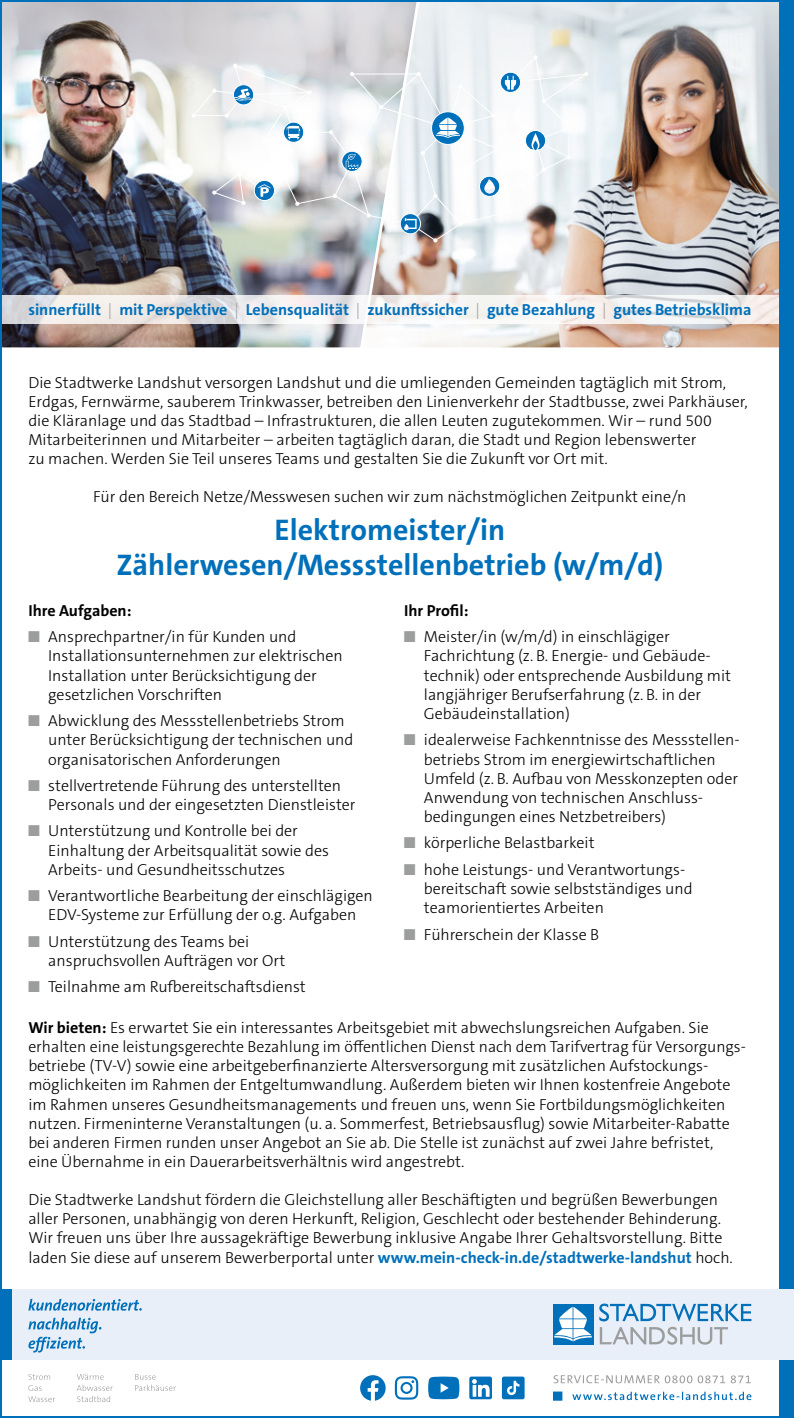
<style>
.page{position:relative;width:794px;height:1418px;background:#fff}
.page>*{position:absolute;margin:0;border:0;box-sizing:border-box;transform-origin:0 0}
.t1{font:700 30px/35px "The Sans C5";color:#0070ba;text-align:center}
.t2{font:300 16px/19.2px "The Sans C5";color:#000}
.t3{font:700 16px "The Sans C5";color:#0070ba}
.t4{font:700 16px "The Sans C5";color:#000}
.s1{font-weight:300;color:#9c9d9d}
.s2{font-weight:400;color:#9c9d9d}
.s3{font-weight:700}
.s4{font-weight:700;color:#0070ba}
</style>
<div class="page">
<img style="left:417px;top:3px;width:363px;height:344px">
<img style="left:3px;top:3px;width:414px;height:344px">
<svg style="left:191px;top:55px;width:398px;height:187px"></svg>
<div style="left:500px;top:72px;width:21px;height:21px;border:1px solid #fff;border-radius:50%"></div>
<svg style="left:3px;top:295px;width:777px;height:28px;fill:#f5f0ee"></svg>
<div style="left:780px;top:0;width:14px;height:1417px;background:#0070ba"></div>
<div style="left:0;top:1288px;width:794px;height:71px;background:#e9eff9"></div>
<div style="left:553px;top:1303px;width:40px;height:41px;background:#0070ba"></div>
<svg style="left:554px;top:1306px;width:38px;height:35px"></svg>
<svg style="left:599px;top:1303px;width:152px;height:41px"></svg>
<svg style="left:28px;top:1317px;width:73px;height:35px"></svg>
<svg style="left:28px;top:1298px;width:114px;height:12px"></svg>
<svg style="left:553px;top:1391px;width:198px;height:9px"></svg>
<svg style="left:553px;top:1375px;width:198px;height:8px"></svg>
<div style="left:0;top:1288px;width:11px;height:71px;background:#0070ba"></div>
<svg style="left:28px;top:1396px;width:27px;height:5px"></svg>
<svg style="left:28px;top:1374px;width:22px;height:16px"></svg>
<svg style="left:135px;top:1374px;width:41px;height:16px"></svg>
<svg style="left:77px;top:1373px;width:36px;height:28px"></svg>
<svg style="left:428px;top:1376px;width:31px;height:23px"></svg>
<svg style="left:360px;top:1375px;width:26px;height:25px"></svg>
<svg style="left:395px;top:1376px;width:23px;height:23px"></svg>
<svg style="left:469px;top:1376px;width:23px;height:23px"></svg>
<svg style="left:502px;top:1376px;width:22px;height:23px"></svg>
<p class="t3" style="left:28px;top:299px;width:724px">sinnerfüllt <span class="s1">|</span> mit Perspektive <span class="s1">|</span> Lebensqualität <span class="s1">|</span> zukunftssicher <span class="s1">|</span> gute Bezahlung <span class="s1">|</span> gutes Betriebsklima</p>
<p class="t2" style="left:28px;top:373px;width:721px">Die Stadtwerke Landshut versorgen Landshut und die umliegenden Gemeinden tagtäglich mit Strom, Erdgas, Fernwärme, sauberem Trinkwasser, betreiben den Linienverkehr der Stadtbusse, zwei Parkhäuser, die Kläranlage und das Stadtbad – Infrastrukturen, die allen Leuten zugutekommen. Wir – rund 500<br>Mitarbeiterinnen und Mitarbeiter – arbeiten tagtäglich daran, die Stadt und Region lebenswerter<br>zu machen. Werden Sie Teil unseres Teams und gestalten Sie die Zukunft vor Ort mit.</p>
<p class="t2" style="left:93px;top:487px;width:595px">Für den Bereich Netze/Messwesen suchen wir zum nächstmöglichen Zeitpunkt eine/n</p>
<p class="t1" style="left:117px;top:512px;width:548px">Elektromeister/in<br>Zählerwesen/Messstellenbetrieb (w/m/d)</p>
<p class="t4" style="left:28px;top:600px;width:105px">Ihre Aufgaben:</p>
<p class="t2" style="left:48px;top:627px;width:296px;text-indent:-20px"><span class="s2">■</span> Ansprechpartner/in für Kunden und Installationsunternehmen zur elektrischen Installation unter Berücksichtigung der gesetzlichen Vorschriften</p>
<p class="t2" style="left:48px;top:711px;width:307px;text-indent:-20px"><span class="s2">■</span> Abwicklung des Messstellenbetriebs Strom unter Berücksichtigung der technischen und organisatorischen Anforderungen</p>
<p class="t2" style="left:48px;top:776px;width:309px;text-indent:-20px"><span class="s2">■</span> stellvertretende Führung des unterstellten<br>Personals und der eingesetzten Dienstleister</p>
<p class="t2" style="left:48px;top:821px;width:282px;text-indent:-20px"><span class="s2">■</span> Unterstützung und Kontrolle bei der<br>Einhaltung der Arbeitsqualität sowie des<br>Arbeits- und Gesundheitsschutzes</p>
<p class="t2" style="left:28px;top:886px;width:346px;text-align:center"><span class="s2">■</span> Verantwortliche Bearbeitung der einschlägigen<br>EDV-Systeme zur Erfüllung der o.g. Aufgaben</p>
<p class="t2" style="left:48px;top:931px;width:238px;text-indent:-20px"><span class="s2">■</span> Unterstützung des Teams bei anspruchsvollen Aufträgen vor Ort</p>
<p class="t2" style="left:28px;top:977px;width:279px"><span class="s2">■</span> Teilnahme am Rufbereitschaftsdienst</p>
<p class="t4" style="left:404px;top:600px;width:66px">Ihr Profil:</p>
<p class="t2" style="left:424px;top:627px;width:309px;text-indent:-20px"><span class="s2">■</span> Meister/in (w/m/d) in einschlägiger Fachrichtung (z. B. Energie- und Gebäude&shy;technik) oder entsprechende Ausbildung mit langjähriger Berufserfahrung (z. B. in der Gebäudeinstallation)</p>
<p class="t2" style="left:424px;top:730px;width:317px;text-indent:-20px"><span class="s2">■</span> idealerweise Fachkenntnisse des Messstellen&shy;betriebs Strom im energiewirtschaftlichen Umfeld (z. B. Aufbau von Messkonzepten oder Anwendung von technischen Anschluss&shy;bedingungen eines Netzbetreibers)</p>
<p class="t2" style="left:404px;top:833px;width:192px"><span class="s2">■</span> körperliche Belastbarkeit</p>
<p class="t2" style="left:424px;top:859px;width:270px;text-indent:-20px"><span class="s2">■</span> hohe Leistungs- und Verantwortungs&shy;bereitschaft sowie selbstständiges und teamorientiertes Arbeiten</p>
<p class="t2" style="left:404px;top:924px;width:197px"><span class="s2">■</span> Führerschein der Klasse B</p>
<p class="t2" style="left:28px;top:1017px;width:719px"><span class="s3">Wir bieten:</span> Es erwartet Sie ein interessantes Arbeitsgebiet mit abwechslungsreichen Aufgaben. Sie erhalten eine leistungsgerechte Bezahlung im öffentlichen Dienst nach dem Tarifvertrag für Versorgungs&shy;betriebe (TV-V) sowie eine arbeitgeberfinanzierte Altersversorgung mit zusätzlichen Aufstockungs&shy;möglichkeiten im Rahmen der Entgeltumwandlung. Außerdem bieten wir Ihnen kostenfreie Angebote im Rahmen unseres Gesundheitsmanagements und freuen uns, wenn Sie Fortbildungsmöglichkeiten nutzen. Firmeninterne Veranstaltungen (u. a. Sommerfest, Betriebsausflug) sowie Mitarbeiter-Rabatte bei anderen Firmen runden unser Angebot an Sie ab. Die Stelle ist zunächst auf zwei Jahre befristet, eine Übernahme in ein Dauerarbeitsverhältnis wird angestrebt.</p>
<p class="t2" style="left:28px;top:1189px;width:706px">Die Stadtwerke Landshut fördern die Gleichstellung aller Beschäftigten und begrüßen Bewerbungen aller Personen, unabhängig von deren Herkunft, Religion, Geschlecht oder bestehender Behinderung.<br>Wir freuen uns über Ihre aussagekräftige Bewerbung inklusive Angabe Ihrer Gehaltsvorstellung. Bitte laden Sie diese auf unserem Bewerberportal unter <span class="s4">www.mein-check-in.de/stadtwerke-landshut</span> hoch.</p>
</div>
